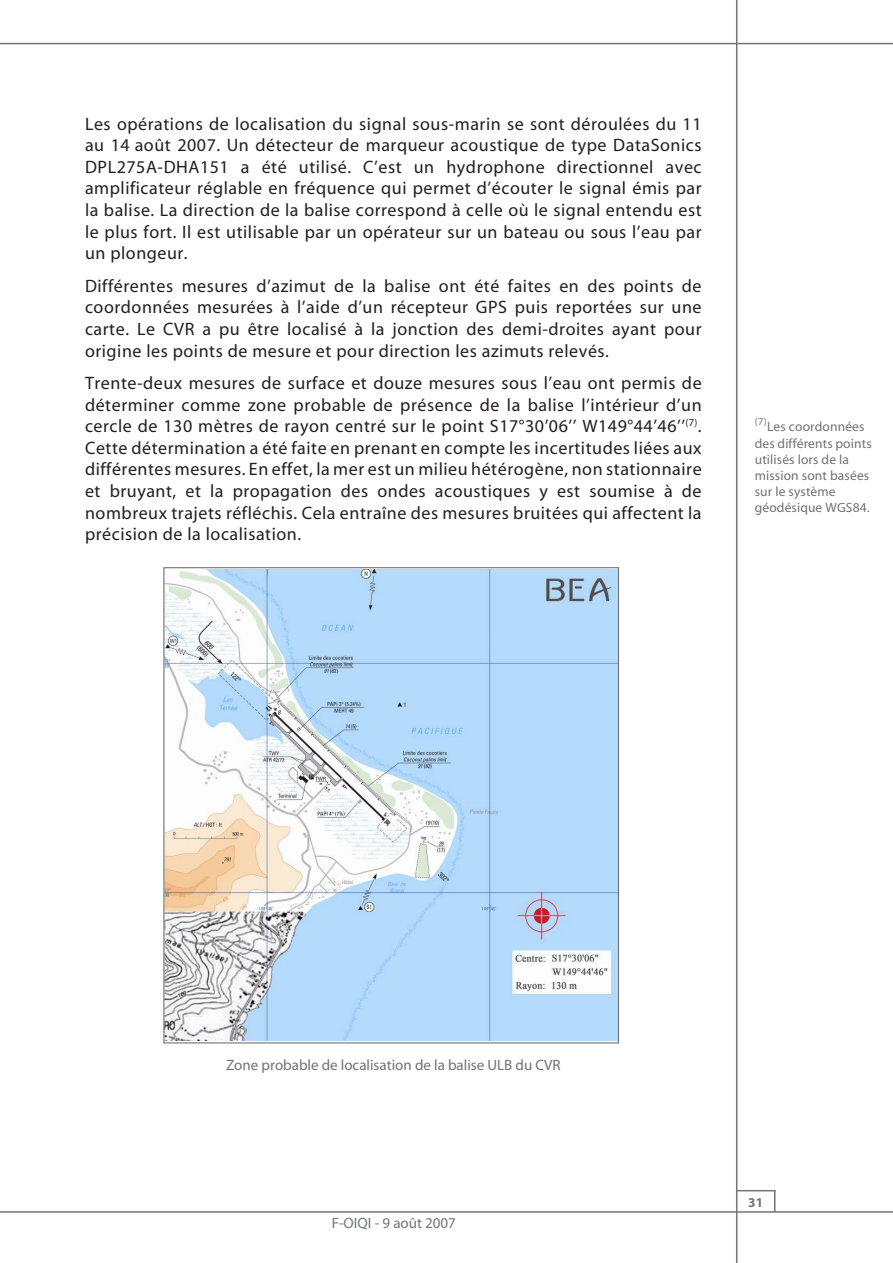
<style>
.page{position:relative;width:893px;height:1263px;background:#fff}
.page>*{position:absolute;margin:0;border:0;box-sizing:border-box;transform-origin:0 0}
.t1{font:18px/21.6px "Myriad";letter-spacing:.03em;color:#231f20;text-align:justify}
.t2{font:15px "Myriad";color:#717275}
.t3{font:15px "Myriad";color:#727477}
.t4{font:13.5px/16.2px "Myriad";letter-spacing:.01em;color:#717275}
.t5{font:700 13.5px "Myriad";color:#727477}
</style>
<div class="page">
<hr style="left:736px;top:0;width:1px;height:1263px;background:#727477">
<hr style="left:736px;top:1190px;width:39px;height:1px;background:#727477">
<svg style="left:774px;top:1191px;width:1px;height:20px"></svg>
<hr style="left:0;top:43px;width:893px;height:1px;background:#727477">
<hr style="left:0;top:1211px;width:893px;height:2px;background:#727477">
<img style="left:165px;top:569px;width:452px;height:472px">
<p class="t1" style="left:85px;top:114px;width:618px">Les opérations de localisation du signal sous-marin se sont déroulées du 11 au 14 août 2007. Un détecteur de marqueur acoustique de type DataSonics DPL275A-DHA151 a été utilisé. C’est un hydrophone directionnel avec amplificateur réglable en fréquence qui permet d’écouter le signal émis par la balise. La direction de la balise correspond à celle où le signal entendu est le plus fort. Il est utilisable par un opérateur sur un bateau ou sous l’eau par un plongeur.</p>
<p class="t1" style="left:85px;top:276px;width:618px">Différentes mesures d’azimut de la balise ont été faites en des points de coordonnées mesurées à l’aide d’un récepteur GPS puis reportées sur une carte. Le CVR a pu être localisé à la jonction des demi-droites ayant pour origine les points de mesure et pour direction les azimuts relevés.</p>
<p class="t1" style="left:85px;top:373px;width:618px">Trente-deux mesures de surface et douze mesures sous l’eau ont permis de déterminer comme zone probable de présence de la balise l’intérieur d’un cercle de 130 mètres de rayon centré sur le point S17°30’06’’ W149°44’46’’<sup>(7)</sup>.<br>Cette détermination a été faite en prenant en compte les incertitudes liées aux différentes mesures. En effet, la mer est un milieu hétérogène, non stationnaire et bruyant, et la propagation des ondes acoustiques y est soumise à de nombreux trajets réfléchis. Cela entraîne des mesures bruitées qui affectent la précision de la localisation.</p>
<p class="t4" style="left:755px;top:419px;width:118px"><sup>(7)</sup>Les coordonnées des différents points utilisés lors de la mission sont basées sur le système géodésique WGS84.</p>
<p class="t2" style="left:226px;top:1057px;width:336px">Zone probable de localisation de la balise ULB du CVR</p>
<p class="t3" style="left:332px;top:1215px;width:126px">F-OIQI - 9 août 2007</p>
<p class="t5" style="left:748px;top:1195px;width:8px">31</p>
</div>
